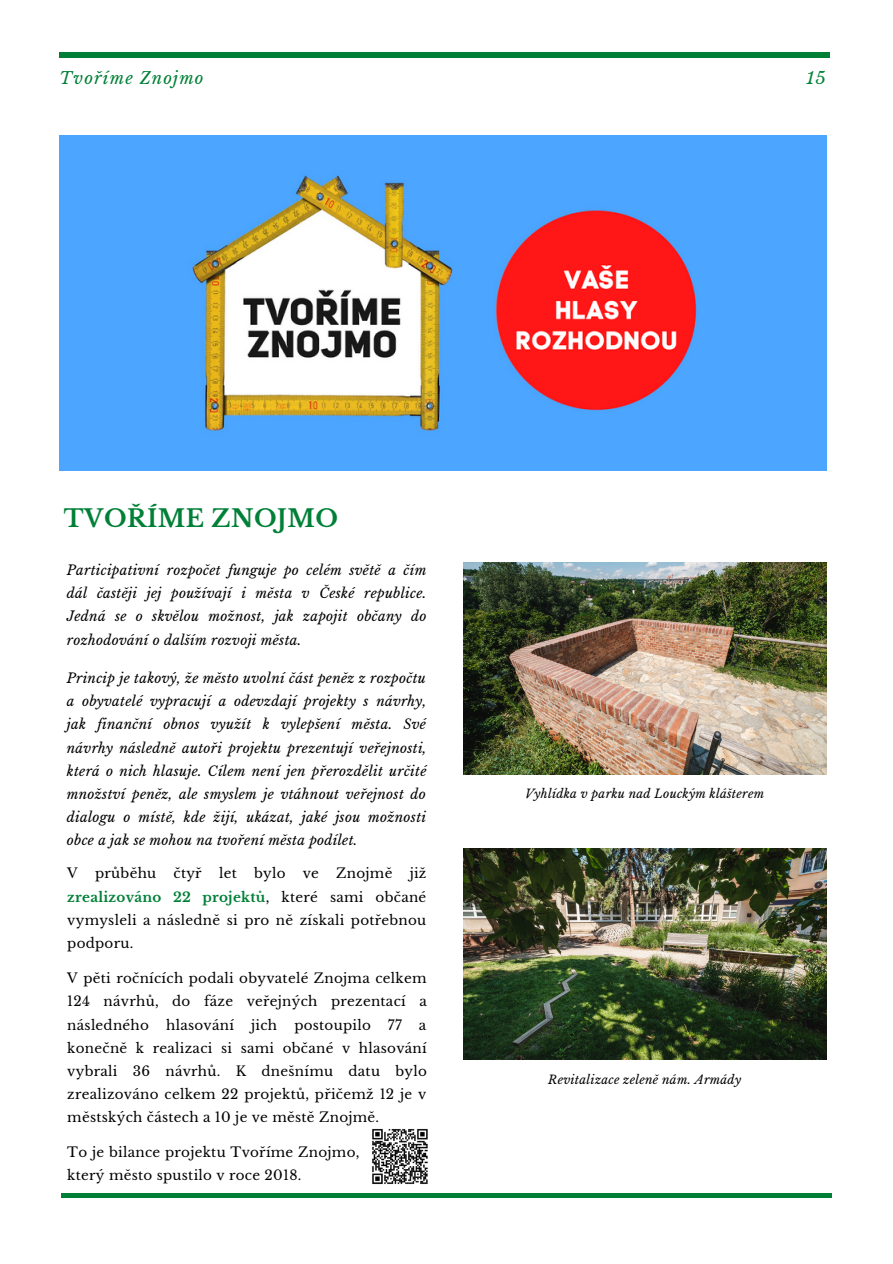
<style>
.page{position:relative;width:893px;height:1264px;background:#fff}
.page>*{position:absolute;margin:0;border:0;box-sizing:border-box;transform-origin:0 0}
.t1{font:700 24px "Libre Baskerville";letter-spacing:.02em;color:#008037}
.t2{font:italic 16.5px "Libre Baskerville";letter-spacing:.07em;color:#008037}
.t3{font:italic 13.5px/23.2px "Libre Baskerville";letter-spacing:.02em;color:#000;text-align:justify}
.t4{font:13.5px/23.1px "Libre Baskerville";letter-spacing:.02em;color:#000;text-align:justify}
.t5{font:italic 12px "Libre Baskerville";letter-spacing:.02em;color:#000}
.s1{font-weight:700;color:#008037}
</style>
<div class="page">
<hr style="left:60px;top:53px;width:770px;height:4px;background:#008037">
<img style="left:60px;top:135px;width:766px;height:335px">
<hr style="left:61px;top:1193px;width:770px;height:4px;background:#008037">
<img style="left:464px;top:848px;width:362px;height:211px">
<img style="left:464px;top:562px;width:362px;height:212px">
<svg style="left:372px;top:1128px;width:56px;height:57px"></svg>
<p class="t2" style="left:60px;top:68px;width:145px">Tvoříme Znojmo</p>
<p class="t2" style="left:806px;top:68px;width:21px">15</p>
<h1 class="t1" style="left:64px;top:504px;width:276px">TVOŘÍME ZNOJMO</h1>
<p class="t3" style="left:67px;top:558px;width:361px">Participativní rozpočet funguje po celém světě a čím dál častěji jej používají i města v České republice.<br>Jedná se o skvělou možnost, jak zapojit občany do rozhodování o dalším rozvoji města.</p>
<p class="t3" style="left:67px;top:666px;width:361px">Princip je takový, že město uvolní část peněz z rozpočtu a obyvatelé vypracují a odevzdají projekty s návrhy, jak finanční obnos využít k vylepšení města. Své návrhy následně autoři projektu prezentují veřejnosti, která o nich hlasuje. Cílem není jen přerozdělit určité množství peněz, ale smyslem je vtáhnout veřejnost do dialogu o místě, kde žijí, ukázat, jaké jsou možnosti obce a jak se mohou na tvoření města podílet.</p>
<p class="t4" style="left:67px;top:862px;width:12px">V</p>
<p class="t4" style="left:95px;top:862px;width:63px">průběhu</p>
<p class="t4" style="left:173px;top:862px;width:30px">čtyř</p>
<p class="t4" style="left:219px;top:862px;width:19px">let</p>
<p class="t4" style="left:254px;top:862px;width:33px">bylo</p>
<p class="t4" style="left:303px;top:862px;width:18px">ve</p>
<p class="t4" style="left:336px;top:862px;width:58px">Znojmě</p>
<p class="t4" style="left:67px;top:862px;width:360px;text-indent:342px">již <span class="s1">zrealizováno 22 projektů</span>, které sami občané vymysleli a následně si pro ně získali potřebnou podporu.</p>
<p class="t4" style="left:67px;top:967px;width:361px">V pěti ročnících podali obyvatelé Znojma celkem 124 návrhů, do fáze veřejných prezentací a následného</p>
<p class="t4" style="left:166px;top:1013px;width:69px">hlasování</p>
<p class="t4" style="left:251px;top:1013px;width:28px">jich</p>
<p class="t4" style="left:294px;top:1013px;width:78px">postoupilo</p>
<p class="t4" style="left:388px;top:1013px;width:15px">77</p>
<p class="t4" style="left:67px;top:1013px;width:361px;text-indent:351px">a konečně k realizaci si sami občané v hlasování vybrali 36 návrhů. K dnešnímu datu bylo zrealizováno celkem 22 projektů, přičemž 12 je v městských částech a 10 je ve městě Znojmě.</p>
<p class="t4" style="left:67px;top:1141px;width:293px;line-height:22.5px">To je bilance projektu Tvoříme Znojmo, který město spustilo v roce 2018.</p>
<p class="t5" style="left:525px;top:786px;width:240px">Vyhlídka v parku nad Louckým klášterem</p>
<p class="t5" style="left:548px;top:1071px;width:194px">Revitalizace zeleně nám. Armády</p>
</div>
